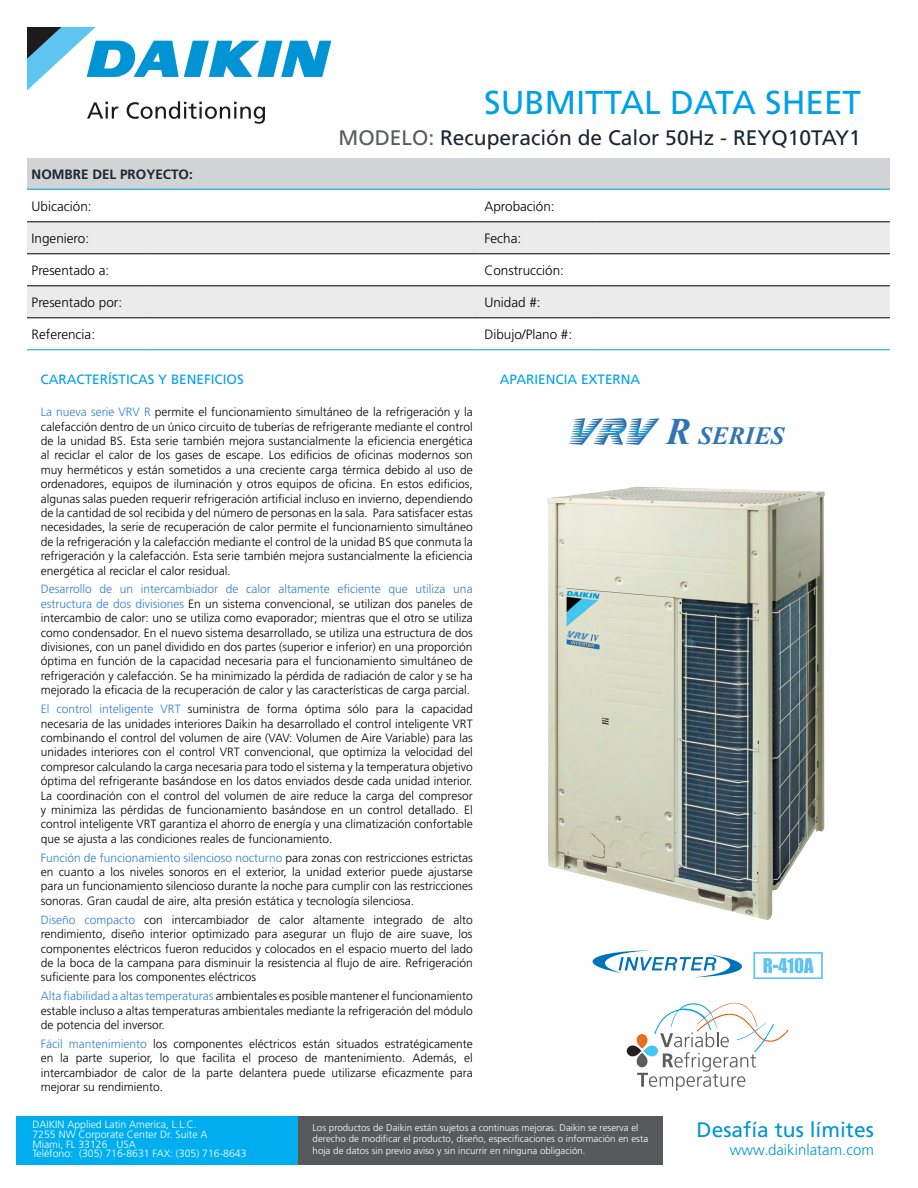
<style>
.page{position:relative;width:918px;height:1188px;background:#fff}
.page>*{position:absolute;margin:0;border:0;box-sizing:border-box;transform-origin:0 0}
.t1{font:33.15px "Frutiger";color:#00a1e4}
.t2{font:italic 700 24.75px "Times New Roman";color:#3075b1}
.t3{font:21px "Frutiger";color:#1b2630}
.t4{font:21px "Frutiger";color:#0095d5}
.t5{font:300 15px "Frutiger";color:#0095d5}
.t6{font:300 13.5px "Frutiger";color:#000}
.t7{font:13.5px "Frutiger";color:#00a1e4}
.t8{font:700 13.5px "Frutiger LT Std";color:#1b2630}
.t9{font:300 12px/14.4px "Frutiger LT Std";color:#000;text-align:justify}
.t10{font:300 10.5px/9.6px "Frutiger";color:#fff}
.t11{font:300 9.75px/11.7px "Frutiger";color:#fff}
.s1{color:#58595b}
.s2{color:#327fcd}
.s3{font-size:37.35px}
</style>
<div class="page">
<div style="left:298px;top:1116px;width:365px;height:49px;background:#58595b"></div>
<div style="left:17px;top:1116px;width:281px;height:49px;background:#00aeef"></div>
<svg style="left:27px;top:27px;width:304px;height:63px"></svg>
<svg style="left:87px;top:102px;width:31px;height:17px"></svg>
<svg style="left:127px;top:101px;width:138px;height:23px"></svg>
<div style="left:27px;top:159px;width:863px;height:30px;background:#d1d3d4"></div>
<svg style="left:27px;top:223px;width:863px;height:95px;fill:#ebebec"></svg>
<hr style="left:27px;top:349px;width:118px;height:1px;background:#00a1e4">
<hr style="left:145px;top:349px;width:335px;height:1px;background:#00a1e4">
<hr style="left:480px;top:349px;width:117px;height:1px;background:#00a1e4">
<hr style="left:597px;top:349px;width:293px;height:1px;background:#00a1e4">
<hr style="left:27px;top:222px;width:118px;height:1px;background:#000">
<hr style="left:145px;top:222px;width:335px;height:1px;background:#000">
<hr style="left:480px;top:222px;width:117px;height:1px;background:#000">
<hr style="left:597px;top:222px;width:293px;height:1px;background:#000">
<hr style="left:27px;top:254px;width:118px;height:1px;background:#000">
<hr style="left:145px;top:254px;width:335px;height:1px;background:#000">
<hr style="left:480px;top:254px;width:117px;height:1px;background:#000">
<hr style="left:597px;top:254px;width:293px;height:1px;background:#000">
<hr style="left:27px;top:286px;width:118px;height:1px;background:#000">
<hr style="left:145px;top:286px;width:335px;height:1px;background:#000">
<hr style="left:480px;top:286px;width:117px;height:1px;background:#000">
<hr style="left:597px;top:286px;width:293px;height:1px;background:#000">
<hr style="left:27px;top:318px;width:118px;height:1px;background:#000">
<hr style="left:145px;top:318px;width:335px;height:1px;background:#000">
<hr style="left:480px;top:318px;width:117px;height:1px;background:#000">
<hr style="left:597px;top:318px;width:293px;height:1px;background:#000">
<hr style="left:27px;top:189px;width:118px;height:1px;background:#00a1e4">
<hr style="left:145px;top:189px;width:335px;height:1px;background:#00a1e4">
<hr style="left:480px;top:189px;width:117px;height:1px;background:#00a1e4">
<hr style="left:597px;top:189px;width:293px;height:1px;background:#00a1e4">
<img style="left:547px;top:487px;width:278px;height:433px">
<svg style="left:592px;top:950px;width:150px;height:27px"></svg>
<svg style="left:753px;top:952px;width:70px;height:27px"></svg>
<svg style="left:627px;top:1003px;width:162px;height:88px"></svg>
<svg style="left:569px;top:418px;width:91px;height:27px"></svg>
<h1 class="t1" style="left:484px;top:83px;width:378px">SUBMITTAL DATA SHEET</h1>
<h3 class="t3" style="left:339px;top:125px;width:524px"><span class="s1">MODELO:</span> Recuperación de Calor 50Hz - REYQ10TAY1</h3>
<p class="t8" style="left:32px;top:166px;width:163px">NOMBRE DEL PROYECTO:</p>
<p class="t6" style="left:32px;top:199px;width:62px">Ubicación:</p>
<p class="t6" style="left:484px;top:199px;width:72px">Aprobación:</p>
<p class="t6" style="left:32px;top:231px;width:59px">Ingeniero:</p>
<p class="t6" style="left:484px;top:231px;width:38px">Fecha:</p>
<p class="t6" style="left:32px;top:263px;width:79px">Presentado a:</p>
<p class="t6" style="left:484px;top:263px;width:81px">Construcción:</p>
<p class="t6" style="left:32px;top:295px;width:92px">Presentado por:</p>
<p class="t6" style="left:484px;top:295px;width:58px">Unidad #:</p>
<p class="t6" style="left:32px;top:327px;width:65px">Referencia:</p>
<p class="t6" style="left:484px;top:327px;width:89px">Dibujo/Plano #:</p>
<p class="t7" style="left:40px;top:371px;width:205px">CARACTERÍSTICAS Y BENEFICIOS</p>
<p class="t7" style="left:500px;top:371px;width:142px">APARIENCIA EXTERNA</p>
<p class="t9" style="left:41px;top:405px;width:434px"><span class="s2">La nueva serie VRV R</span> permite el funcionamiento simultáneo de la refrigeración y la calefacción dentro de un único circuito de tuberías de refrigerante mediante el control de la unidad BS. Esta serie también mejora sustancialmente la eficiencia energética al reciclar el calor de los gases de escape. Los edificios de oficinas modernos son muy herméticos y están sometidos a una creciente carga térmica debido al uso de ordenadores, equipos de iluminación y otros equipos de oficina. En estos edificios, algunas salas pueden requerir refrigeración artificial incluso en invierno, dependiendo de la cantidad de sol recibida y del número de personas en la sala. Para satisfacer estas necesidades, la serie de recuperación de calor permite el funcionamiento simultáneo de la refrigeración y la calefacción mediante el control de la unidad BS que conmuta la refrigeración y la calefacción. Esta serie también mejora sustancialmente la eficiencia energética al reciclar el calor residual.</p>
<p class="t9" style="left:41px;top:582px;width:434px"><span class="s2">Desarrollo de un intercambiador de calor altamente eficiente que utiliza una estructura de dos divisiones</span> En un sistema convencional, se utilizan dos paneles de intercambio de calor: uno se utiliza como evaporador; mientras que el otro se utiliza como condensador. En el nuevo sistema desarrollado, se utiliza una estructura de dos divisiones, con un panel dividido en dos partes (superior e inferior) en una proporción óptima en función de la capacidad necesaria para el funcionamiento simultáneo de refrigeración y calefacción. Se ha minimizado la pérdida de radiación de calor y se ha mejorado la eficacia de la recuperación de calor y las características de carga parcial.</p>
<p class="t9" style="left:41px;top:702px;width:434px"><span class="s2">El control inteligente VRT</span> suministra de forma óptima sólo para la capacidad necesaria de las unidades interiores Daikin ha desarrollado el control inteligente VRT combinando el control del volumen de aire (VAV: Volumen de Aire Variable) para las unidades interiores con el control VRT convencional, que optimiza la velocidad del compresor calculando la carga necesaria para todo el sistema y la temperatura objetivo óptima del refrigerante basándose en los datos enviados desde cada unidad interior.<br>La coordinación con el control del volumen de aire reduce la carga del compresor y minimiza las pérdidas de funcionamiento basándose en un control detallado. El control inteligente VRT garantiza el ahorro de energía y una climatización confortable que se ajusta a las condiciones reales de funcionamiento.</p>
<p class="t9" style="left:41px;top:850px;width:434px"><span class="s2">Función de funcionamiento silencioso nocturno</span> para zonas con restricciones estrictas en cuanto a los niveles sonoros en el exterior, la unidad exterior puede ajustarse para un funcionamiento silencioso durante la noche para cumplir con las restricciones sonoras. Gran caudal de aire, alta presión estática y tecnología silenciosa.</p>
<p class="t9" style="left:41px;top:913px;width:434px"><span class="s2">Diseño compacto</span> con intercambiador de calor altamente integrado de alto rendimiento, diseño interior optimizado para asegurar un flujo de aire suave, los componentes eléctricos fueron reducidos y colocados en el espacio muerto del lado de la boca de la campana para disminuir la resistencia al flujo de aire. Refrigeración suficiente para los componentes eléctricos</p>
<p class="t9" style="left:41px;top:989px;width:434px"><span class="s2">Alta fiabilidad a altas temperaturas</span> ambientales es posible mantener el funcionamiento estable incluso a altas temperaturas ambientales mediante la refrigeración del módulo de potencia del inversor.</p>
<p class="t9" style="left:41px;top:1037px;width:434px"><span class="s2">Fácil mantenimiento</span> los componentes eléctricos están situados estratégicamente en la parte superior, lo que facilita el proceso de mantenimiento. Además, el intercambiador de calor de la parte delantera puede utilizarse eficazmente para mejorar su rendimiento.</p>
<p class="t10" style="left:32px;top:1120px;width:216px">DAIKIN Applied Latin America, L.L.C.<br>7255 NW Corporate Center Dr. Suite A<br>Miami, FL 33126 USA<br>Teléfono: (305) 716-8631 FAX: (305) 716-8643</p>
<p class="t11" style="left:313px;top:1122px;width:337px">Los productos de Daikin están sujetos a continuas mejoras. Daikin se reserva el derecho de modificar el producto, diseño, especificaciones o información en esta hoja de datos sin previo aviso y sin incurrir en ninguna obligación.</p>
<h2 class="t2" style="left:666px;top:419px;width:120px"><span class="s3">R</span> SERIES</h2>
<h3 class="t4" style="left:697px;top:1117px;width:179px">Desafía tus límites</h3>
<p class="t5" style="left:730px;top:1141px;width:146px">www.daikinlatam.com</p>
</div>
